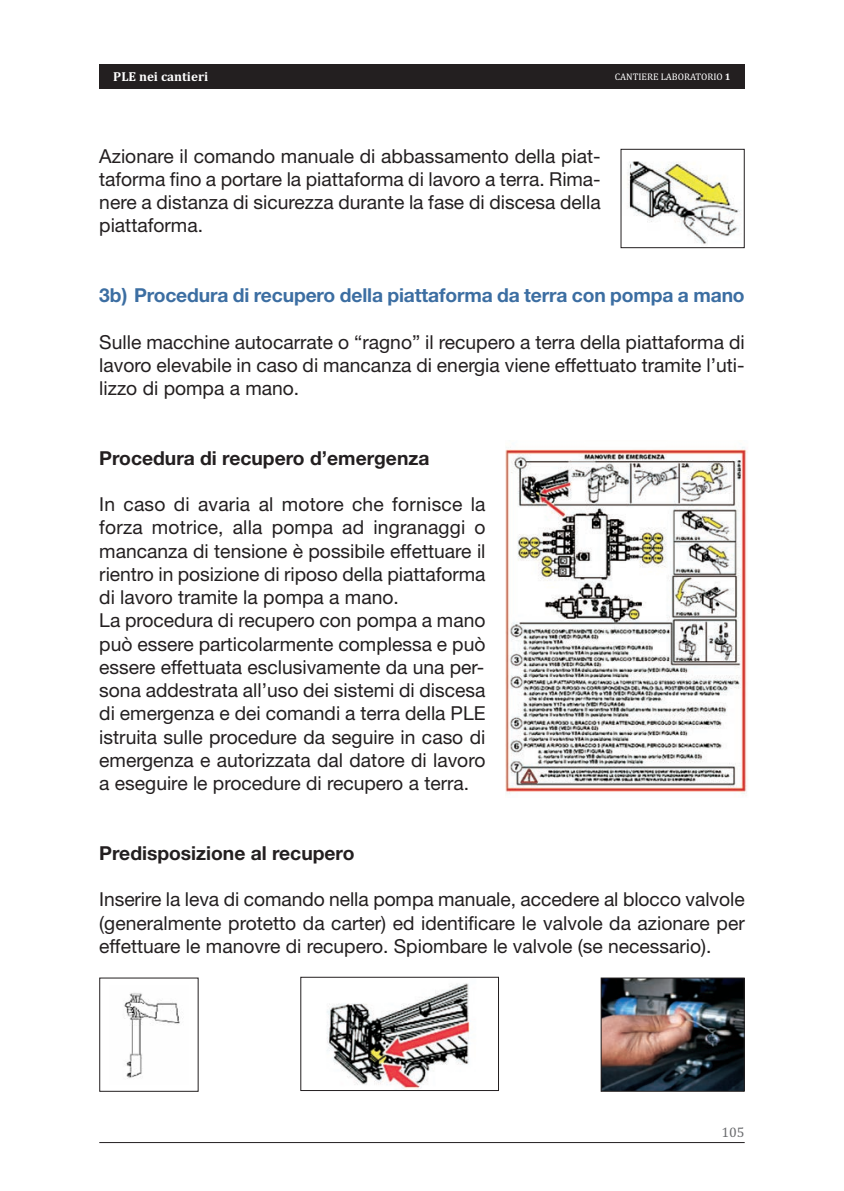
<style>
.page{position:relative;width:844px;height:1191px;background:#fff}
.page>*{position:absolute;margin:0;border:0;box-sizing:border-box;transform-origin:0 0}
.t1{font:19.25px/23.3px "Helvetica Neue HAIAAO";color:#231f20;text-align:justify}
.t2{font:19.25px "Helvetica Neu HAIAAL";letter-spacing:-.005em;color:#3c6ea2}
.t3{font:19.25px "Helvetica Neu HAIAAL";color:#231f20}
.t4{font:14px "CHAIAAK";color:#6c6d70}
.t5{font:13.12px "Cambri HAIAAB";color:#fff}
.t6{font:9.62px "CHAIAAK";color:#fff}
.s1{font-family:"Cambri HAIAAB"}
</style>
<div class="page">
<hr style="left:99px;top:1142px;width:645px;height:1px;background:#231f20">
<div style="left:99px;top:64px;width:645px;height:25px;background:#231f20"></div>
<img style="left:627px;top:161px;width:114px;height:83px">
<div style="left:620px;top:149px;width:124px;height:99px;border:1px solid #231f20"></div>
<img style="left:505px;top:447px;width:242px;height:347px">
<img style="left:124px;top:993px;width:56px;height:86px">
<img style="left:327px;top:983px;width:143px;height:106px">
<div style="left:300px;top:976px;width:199px;height:115px;border:1px solid #231f20"></div>
<img style="left:602px;top:979px;width:140px;height:110px">
<div style="left:600px;top:977px;width:144px;height:114px;border:1px solid #231f20"></div>
<p class="t5" style="left:113px;top:69px;width:96px">PLE nei cantieri</p>
<p class="t6" style="left:614px;top:71px;width:117px">CANTIERE LABORATORIO <span class="s1">1</span></p>
<p class="t1" style="left:99px;top:146px;width:503px">Azionare il comando manuale di abbassamento della piat&shy;taforma fino a portare la piattaforma di lavoro a terra. Rima&shy;nere a distanza di sicurezza durante la fase di discesa della piattaforma.</p>
<p class="t2" style="left:99px;top:288px;width:646px">3b) Procedura di recupero della piattaforma da terra con pompa a mano</p>
<p class="t1" style="left:99px;top:332px;width:646px">Sulle macchine autocarrate o “ragno” il recupero a terra della piattaforma di lavoro elevabile in caso di mancanza di energia viene effettuato tramite l’uti&shy;lizzo di pompa a mano.</p>
<p class="t3" style="left:99px;top:451px;width:331px">Procedura di recupero d’emergenza</p>
<p class="t1" style="left:99px;top:494px;width:388px;text-align:left">In caso di avaria al motore che fornisce la forza motrice, alla pompa ad ingranaggi o mancanza di tensione è possibile effettuare il rientro in posizione di riposo della piattaforma di lavoro tramite la pompa a mano.<br>La procedura di recupero con pompa a mano può essere particolarmente complessa e può essere effettuata esclusivamente da una per&shy;sona addestrata all’uso dei sistemi di discesa di emergenza e dei comandi a terra della PLE istruita sulle procedure da seguire in caso di emergenza e autorizzata dal datore di lavoro a eseguire le procedure di recupero a terra.</p>
<p class="t3" style="left:99px;top:846px;width:257px">Predisposizione al recupero</p>
<p class="t1" style="left:99px;top:889px;width:646px">Inserire la leva di comando nella pompa manuale, accedere al blocco valvole (generalmente protetto da carter) ed identificare le valvole da azionare per effettuare le manovre di recupero. Spiombare le valvole (se necessario).</p>
<p class="t4" style="left:721px;top:1124px;width:25px">105</p>
</div>
